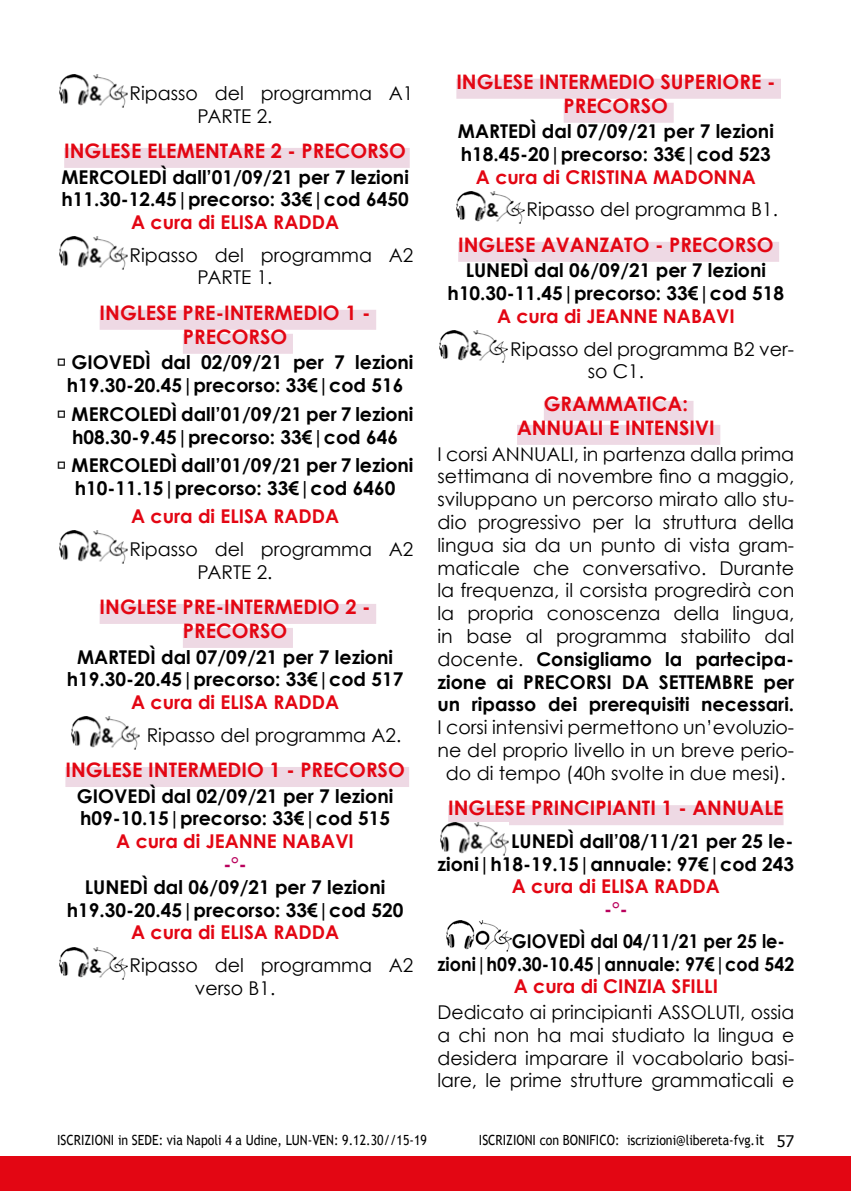
<style>
.page{position:relative;width:851px;height:1191px;background:#fff}
.page>*{position:absolute;margin:0;border:0;box-sizing:border-box;transform-origin:0 0}
.t1{font:700 20px/24px "Century Gothic";color:#e30613;text-align:center}
.t2{font:19px/22.8px "Century Gothic";color:#000}
.t3{font:700 19px/22.8px "Century Gothic";color:#000;text-align:center}
.t4{font:700 19px "Century Gothic";color:#e30613}
.t5{font:700 19px/22.8px "Century Gothic";color:#000;scale:.93 1}
.t6{font:700 19px "Century Gothic";color:#b9005c}
.t7{font:14px "Trebuchet MS";color:#000;scale:.88 1}
.s1{font-family:"Trebuchet MS";font-weight:400}
.s2{font-weight:700}
.s3{font-size:15px}
.s4{font-family:"Tahoma";font-size:16px}
</style>
<div class="page">
<div style="left:0;top:1157px;width:850px;height:34px;background:#e30613"></div>
<div style="left:64px;top:148px;width:345px;height:20px;background:#eed9e4"></div>
<div style="left:100px;top:310px;width:276px;height:20px;background:#eed9e4"></div>
<div style="left:183px;top:334px;width:110px;height:20px;background:#eed9e4"></div>
<div style="left:100px;top:604px;width:276px;height:20px;background:#eed9e4"></div>
<div style="left:183px;top:628px;width:110px;height:20px;background:#eed9e4"></div>
<div style="left:65px;top:767px;width:344px;height:20px;background:#eed9e4"></div>
<img style="left:59px;top:75px;width:68px;height:33px">
<img style="left:59px;top:237px;width:68px;height:33px">
<img style="left:59px;top:531px;width:68px;height:33px">
<img style="left:71px;top:717px;width:68px;height:33px">
<img style="left:59px;top:947px;width:68px;height:33px">
<div style="left:456px;top:79px;width:324px;height:20px;background:#eed9e4"></div>
<div style="left:563px;top:103px;width:110px;height:20px;background:#eed9e4"></div>
<div style="left:458px;top:242px;width:321px;height:20px;background:#eed9e4"></div>
<div style="left:543px;top:401px;width:150px;height:20px;background:#eed9e4"></div>
<div style="left:517px;top:425px;width:203px;height:20px;background:#eed9e4"></div>
<div style="left:448px;top:805px;width:335px;height:20px;background:#eed9e4"></div>
<img style="left:456px;top:192px;width:68px;height:32px">
<img style="left:440px;top:331px;width:68px;height:32px">
<img style="left:441px;top:823px;width:68px;height:33px">
<img style="left:446px;top:920px;width:66px;height:32px">
<p class="t2" style="left:198px;top:81px;width:217px;text-indent:-68px">Ripasso del programma A1<br>PARTE 2.</p>
<p class="t1" style="left:64px;top:138px;width:343px">INGLESE ELEMENTARE 2 - PRECORSO</p>
<p class="t3" style="left:61px;top:164px;width:349px;text-align:left">MERCOLEDÌ dall’01/09/21 per 7 lezioni h11.30-12.45|precorso: 33€|cod 6450</p>
<p class="t4" style="left:131px;top:208px;width:209px">A cura di ELISA RADDA</p>
<p class="t2" style="left:198px;top:243px;width:217px;text-indent:-68px">Ripasso del programma A2<br>PARTE 1.</p>
<p class="t1" style="left:100px;top:300px;width:272px">INGLESE PRE-INTERMEDIO 1 -<br>PRECORSO</p>
<p class="t3" style="left:57px;top:350px;width:358px"><span class="s1">Ò</span> GIOVEDÌ dal 02/09/21 per 7 lezioni h19.30-20.45|precorso: 33€|cod 516</p>
<p class="t3" style="left:57px;top:401px;width:358px"><span class="s1">Ò</span> MERCOLEDÌ dall’01/09/21 per 7 lezioni h08.30-9.45|precorso: 33€|cod 646</p>
<p class="t3" style="left:57px;top:453px;width:358px"><span class="s1">Ò</span> MERCOLEDÌ dall’01/09/21 per 7 lezioni h10-11.15|precorso: 33€|cod 6460</p>
<p class="t4" style="left:131px;top:502px;width:209px">A cura di ELISA RADDA</p>
<p class="t2" style="left:198px;top:537px;width:217px;text-indent:-68px">Ripasso del programma A2<br>PARTE 2.</p>
<p class="t1" style="left:100px;top:594px;width:272px">INGLESE PRE-INTERMEDIO 2 -<br>PRECORSO</p>
<p class="t3" style="left:67px;top:644px;width:338px">MARTEDÌ dal 07/09/21 per 7 lezioni h19.30-20.45|precorso: 33€|cod 517</p>
<p class="t4" style="left:131px;top:688px;width:209px">A cura di ELISA RADDA</p>
<p class="t2" style="left:147px;top:723px;width:256px">Ripasso del programma A2.</p>
<p class="t1" style="left:65px;top:757px;width:341px">INGLESE INTERMEDIO 1 - PRECORSO</p>
<p class="t3" style="left:77px;top:783px;width:318px;text-align:left">GIOVEDÌ dal 02/09/21 per 7 lezioni h09-10.15|precorso: 33€|cod 515</p>
<p class="t4" style="left:116px;top:827px;width:239px">A cura di JEANNE NABAVI</p>
<p class="t6" style="left:223px;top:849px;width:25px">-°-</p>
<p class="t3" style="left:67px;top:874px;width:338px">LUNEDÌ dal 06/09/21 per 7 lezioni h19.30-20.45|precorso: 33€|cod 520</p>
<p class="t4" style="left:131px;top:918px;width:209px">A cura di ELISA RADDA</p>
<p class="t2" style="left:195px;top:953px;width:220px;text-indent:-65px">Ripasso del programma A2 verso B1.</p>
<p class="t1" style="left:456px;top:69px;width:320px">INGLESE INTERMEDIO SUPERIORE -<br>PRECORSO</p>
<p class="t3" style="left:458px;top:119px;width:317px;text-align:left">MARTEDÌ dal 07/09/21 per 7 lezioni h18.45-20|precorso: 33€|cod 523</p>
<p class="t4" style="left:476px;top:163px;width:281px">A cura di CRISTINA MADONNA</p>
<p class="t2" style="left:526px;top:198px;width:253px">Ripasso del programma B1.</p>
<p class="t1" style="left:458px;top:232px;width:317px">INGLESE AVANZATO - PRECORSO</p>
<p class="t3" style="left:447px;top:258px;width:338px">LUNEDÌ dal 06/09/21 per 7 lezioni h10.30-11.45|precorso: 33€|cod 518</p>
<p class="t4" style="left:497px;top:302px;width:239px">A cura di JEANNE NABAVI</p>
<p class="t2" style="left:587px;top:337px;width:208px;text-indent:-77px">Ripasso del programma B2 ver&shy;so C1.</p>
<p class="t1" style="left:517px;top:391px;width:199px">GRAMMATICA:<br>ANNUALI E INTENSIVI</p>
<p class="t2" style="left:437px;top:442px;width:358px;text-align:justify">I corsi ANNUALI, in partenza dalla prima settimana di novembre fino a maggio, sviluppano un percorso mirato allo stu&shy;dio progressivo per la struttura della lingua sia da un punto di vista gram&shy;maticale che conversativo. Durante la frequenza, il corsista progredirà con la propria conoscenza della lingua, in base al programma stabilito dal docente. <span class="s2">Consigliamo la partecipa&shy;zione ai PRECORSI DA SETTEMBRE per un ripasso dei prerequisiti necessari.</span></p>
<p class="t2" style="left:437px;top:715px;width:358px;text-align:center">I corsi intensivi permettono un’evoluzio&shy;ne del proprio livello in un breve perio&shy;do di tempo (40h svolte in due mesi).</p>
<p class="t1" style="left:448px;top:795px;width:337px">INGLESE PRINCIPIANTI 1 - ANNUALE</p>
<p class="t3" style="left:437px;top:828px;width:358px;text-align:right">LUNEDÌ dall’08/11/21 per 25 le&shy;zioni|h18-19.15|annuale: 97€|cod 243</p>
<p class="t4" style="left:512px;top:872px;width:209px">A cura di ELISA RADDA</p>
<p class="t6" style="left:604px;top:895px;width:25px">-°-</p>
<p class="t5" style="left:437px;top:928px;width:385px;text-indent:74px">GIOVEDÌ dal 04/11/21 per 25 le&shy;zioni|h09.30-10.45|annuale: 97€|cod 542</p>
<p class="t4" style="left:513px;top:972px;width:206px">A cura di CINZIA SFILLI</p>
<p class="t2" style="left:437px;top:1000px;width:358px;text-align:justify">Dedicato ai principianti ASSOLUTI, ossia a chi non ha mai studiato la lingua e desidera imparare il vocabolario basi&shy;lare, le prime strutture grammaticali e</p>
<p class="t7" style="left:57px;top:1132px;width:421px">ISCRIZIONI in SEDE: via Napoli 4 a Udine, LUN-VEN: 9.12.30//15-19</p>
<p class="t7" style="left:479px;top:1132px;width:360px">ISCRIZIONI con BONIFICO: iscrizioni@libereta-fvg.<span class="s3">it</span> <span class="s4">57</span></p>
</div>
